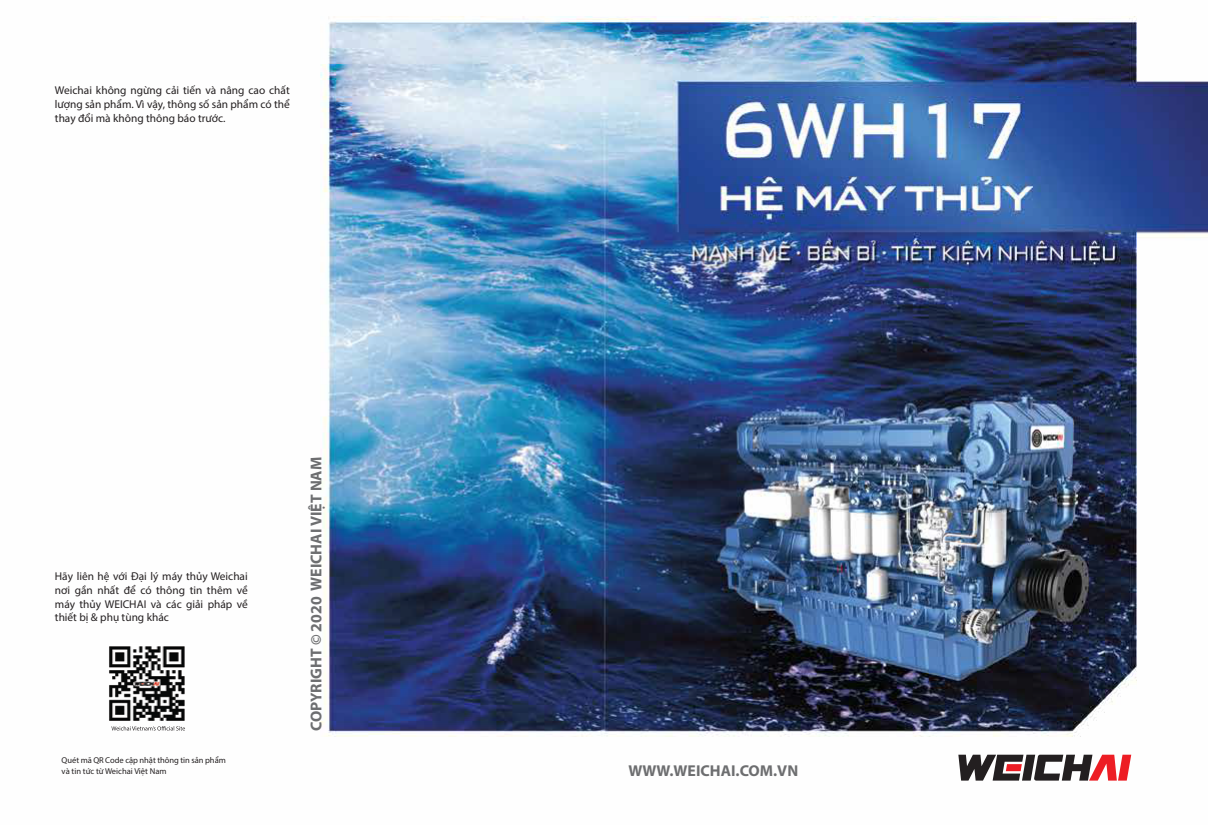
<style>
.page{position:relative;width:1208px;height:825px;background:#fff}
.page>*{position:absolute;margin:0;border:0;box-sizing:border-box;transform-origin:0 0}
.t1{font:700 15.8px "Myriad Pro";color:#6d6e70}
.t2{font:11.3px/13.6px "Myriad Pro";color:#231f20;text-align:justify}
.t3{font:8.5px/11.3px "Myriad Pro";color:#231f20}
</style>
<div class="page">
<img style="left:112px;top:16px;width:1096px;height:740px">
<svg style="left:958px;top:755px;width:173px;height:26px"></svg>
<svg style="left:111px;top:726px;width:74px;height:4px"></svg>
<img style="left:109px;top:641px;width:81px;height:85px">
<p class="t2" style="left:55px;top:84px;width:236px">Weichai không ngừng cải tiến và nâng cao chất lượng sản phẩm. Vì vậy, thông số sản phẩm có thể thay đổi mà không thông báo trước.</p>
<p class="t2" style="left:55px;top:570px;width:194px">Hãy liên hệ với Đại lý máy thủy Weichai nơi gần nhất để có thông tin thêm về máy thủy WEICHAI và các giải pháp về thiết bị &amp; phụ tùng khác</p>
<h1 class="t1" style="left:306px;top:731px;width:276px;rotate:-90deg">COPYRIGHT © 2020 WEICHAI VIỆT NAM</h1>
<p class="t3" style="left:62px;top:754px;width:166px">Quét mã QR Code cập nhật thông tin sản phẩm và tin tức từ Weichai Việt Nam</p>
<h1 class="t1" style="left:628px;top:760px;width:171px">WWW.WEICHAI.COM.VN</h1>
</div>
